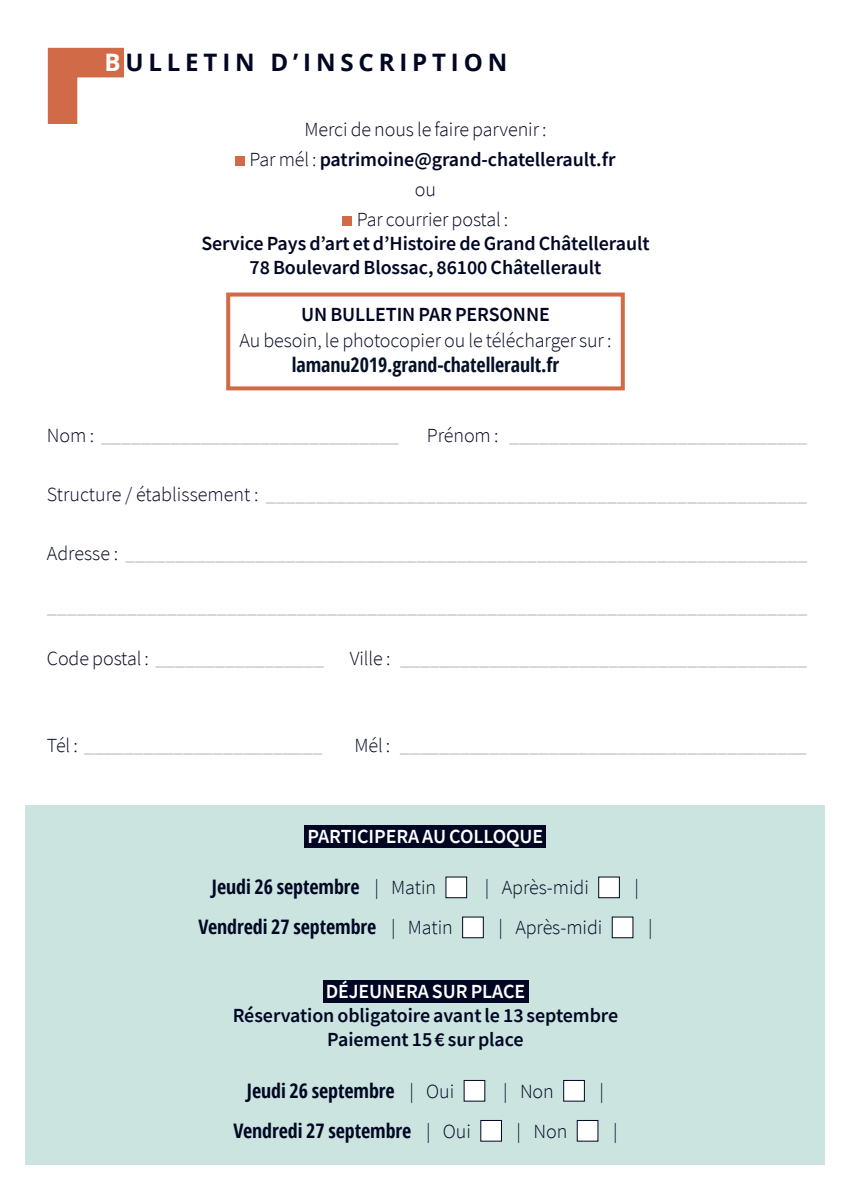
<style>
.page{position:relative;width:851px;height:1191px;background:#fff}
.page>*{position:absolute;margin:0;border:0;box-sizing:border-box;transform-origin:0 0}
.t1{font:700 24px "Open Sans";letter-spacing:.2em;color:#000723}
.t2{font:300 20px "Source Sans Pro";letter-spacing:-.005em;color:#b1afb9}
.t3{font:600 20px/24px "Source Sans Pro";letter-spacing:-.005em;color:#000723;text-align:center}
.t4{font:300 20px "Source Sans Pro";letter-spacing:-.005em;color:#000723}
.t5{font:700 condensed 20px "Open Sans";letter-spacing:-.005em;color:#000723}
.t6{font:600 20px "Source Sans Pro";letter-spacing:-.005em;color:#fff}
.t7{font:700 condensed 20px "Open Sans";letter-spacing:-.005em;color:#041028}
.s1{color:#fff}
.s2{font-weight:300}
.s3{color:#000723}
.s4{font-family:"Source Sans Pro";font-weight:300;font-stretch:normal}
</style>
<div class="page">
<div style="left:25px;top:805px;width:799px;height:359px;background:#cbe4e0"></div>
<svg style="left:48px;top:48px;width:76px;height:76px"></svg>
<div style="left:226px;top:292px;width:398px;height:98px;border:4px solid #d16a47"></div>
<div style="left:235px;top:157px;width:10px;height:9px;background:#d16a47"></div>
<div style="left:342px;top:216px;width:10px;height:9px;background:#d16a47"></div>
<div style="left:305px;top:825px;width:241px;height:23px;background:#000723"></div>
<div style="left:323px;top:980px;width:205px;height:23px;background:#000723"></div>
<div style="left:445px;top:876px;width:22px;height:22px;background:#fff;border:1px solid #000723"></div>
<div style="left:598px;top:876px;width:21px;height:22px;background:#fff;border:1px solid #000723"></div>
<div style="left:462px;top:916px;width:21px;height:22px;background:#fff;border:1px solid #000723"></div>
<div style="left:611px;top:916px;width:22px;height:22px;background:#fff;border:1px solid #000723"></div>
<div style="left:463px;top:1080px;width:22px;height:21px;background:#fff"></div>
<div style="left:563px;top:1080px;width:21px;height:21px;background:#fff;border:1px solid #000723"></div>
<div style="left:480px;top:1120px;width:22px;height:21px;background:#fff;border:1px solid #000723"></div>
<div style="left:576px;top:1120px;width:22px;height:21px;background:#fff;border:1px solid #000723"></div>
<p class="t1" style="left:104px;top:45px;width:404px"><span class="s1">B</span>ULLETIN D’INSCRIPTION</p>
<p class="t4" style="left:304px;top:118px;width:243px">Merci de nous le faire parvenir :</p>
<p class="t3" style="left:249px;top:147px;width:367px"><span class="s2">Par mél :</span> patrimoine@grand-chatellerault.fr</p>
<p class="t4" style="left:415px;top:177px;width:23px">ou</p>
<p class="t4" style="left:357px;top:207px;width:153px">Par courrier postal :</p>
<p class="t3" style="left:201px;top:231px;width:449px">Service Pays d’art et d’Histoire de Grand Châtellerault<br>78 Boulevard Blossac, 86100 Châtellerault</p>
<p class="t3" style="left:301px;top:302px;width:250px">UN BULLETIN PAR PERSONNE</p>
<p class="t4" style="left:239px;top:328px;width:373px">Au besoin, le photocopier ou le télécharger sur :</p>
<p class="t7" style="left:292px;top:351px;width:269px">lamanu2019.grand-chatellerault.fr</p>
<p class="t2" style="left:47px;top:423px;width:353px"><span class="s3">Nom :</span> ______________________________</p>
<p class="t2" style="left:427px;top:423px;width:381px"><span class="s3">Prénom :</span> ______________________________</p>
<p class="t2" style="left:47px;top:482px;width:761px"><span class="s3">Structure / établissement :</span> ______________________________________________________</p>
<p class="t2" style="left:47px;top:541px;width:762px"><span class="s3">Adresse :</span> ____________________________________________________________________</p>
<p class="t2" style="left:47px;top:594px;width:761px">____________________________________________________________________________</p>
<p class="t2" style="left:47px;top:646px;width:279px"><span class="s3">Code postal :</span> _________________</p>
<p class="t2" style="left:349px;top:646px;width:459px"><span class="s3">Ville :</span> _________________________________________</p>
<p class="t2" style="left:47px;top:732px;width:277px"><span class="s3">Tél :</span> ________________________</p>
<p class="t2" style="left:354px;top:732px;width:454px"><span class="s3">Mél :</span> _________________________________________</p>
<p class="t6" style="left:307px;top:823px;width:237px">PARTICIPERA AU COLLOQUE</p>
<p class="t5" style="left:212px;top:873px;width:226px">Jeudi 26 septembre <span class="s4">| Matin</span></p>
<p class="t4" style="left:485px;top:875px;width:105px">| Après-midi</p>
<p class="t4" style="left:634px;top:875px;width:6px">|</p>
<p class="t5" style="left:198px;top:913px;width:256px">Vendredi 27 septembre <span class="s4">| Matin</span></p>
<p class="t4" style="left:498px;top:915px;width:105px">| Après-midi</p>
<p class="t4" style="left:648px;top:915px;width:6px">|</p>
<p class="t6" style="left:325px;top:978px;width:201px">DÉJEUNERA SUR PLACE</p>
<p class="t3" style="left:233px;top:1003px;width:387px">Réservation obligatoire avant le 13 septembre<br>Paiement 15€ sur place</p>
<p class="t5" style="left:247px;top:1076px;width:209px">Jeudi 26 septembre <span class="s4">| Oui</span></p>
<p class="t4" style="left:503px;top:1078px;width:52px">| Non</p>
<p class="t4" style="left:599px;top:1078px;width:6px">|</p>
<p class="t5" style="left:233px;top:1116px;width:239px">Vendredi 27 septembre <span class="s4">| Oui</span></p>
<p class="t4" style="left:516px;top:1118px;width:52px">| Non</p>
<p class="t4" style="left:613px;top:1118px;width:6px">|</p>
</div>
